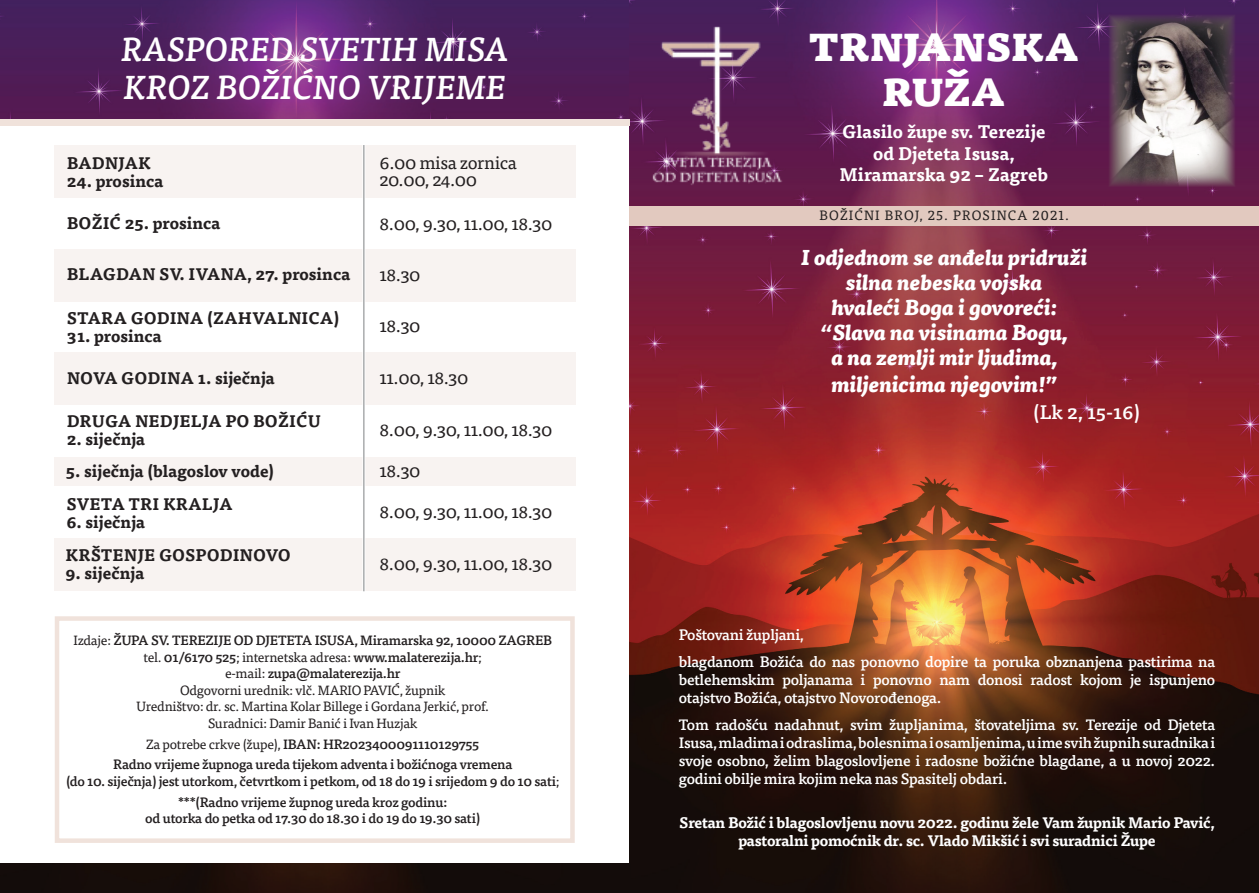
<style>
.page{position:relative;width:1259px;height:893px;background:#fff}
.page>*{position:absolute;margin:0;border:0;box-sizing:border-box;transform-origin:0 0}
.t1{font:900 37.5px/45px "Tisa Pro";color:#fff;text-align:center}
.t2{font:italic 500 33px/38px "Tisa Pro";color:#fff}
.t3{font:italic 800 21px/25.5px "Tisa Pro";color:#fff;text-align:center}
.t4{font:500 19.5px "Tisa Pro";color:#fff}
.t5{font:18px/16.5px "Tisa Pro";letter-spacing:-.02em;color:#231f20}
.t6{font:700 18px/21.6px "Tisa Pro";color:#fff;text-align:center}
.t7{font:700 16.5px/33px "Tisa Pro";color:#231f20}
.t8{font:500 15px/18px "Tisa Pro";letter-spacing:-.02em;color:#fff}
.t9{font:700 15px/18px "Tisa Pro";letter-spacing:-.02em;color:#fff;text-align:center}
.t10{font:13.5px/16.5px "Tisa Pro";letter-spacing:-.02em;color:#231f20;text-align:center}
.t11{font:500 13.5px/20.7px "Tisa Pro";letter-spacing:-.02em;color:#231f20;text-align:center}
.t12{font:13.5px "Tisa Pro";letter-spacing:.09em;color:#231f20}
.s1{font-weight:500}
.s2{font-weight:400}
</style>
<div class="page">
<img style="left:0;top:0;width:629px;height:120px">
<img style="left:629px;top:0;width:630px;height:893px">
<div style="left:629px;top:206px;width:630px;height:19px;background:#e2c9bf"></div>
<img style="left:1105px;top:12px;width:133px;height:178px">
<img style="left:644px;top:12px;width:150px;height:188px">
<div style="left:54px;top:538px;width:521px;height:53px;background:#f8f3f1"></div>
<div style="left:54px;top:457px;width:521px;height:29px;background:#f8f3f1"></div>
<div style="left:0;top:120px;width:629px;height:6px;background:#f0e2db"></div>
<div style="left:55px;top:616px;width:520px;height:227px;border:4px solid #f0e2db"></div>
<div style="left:54px;top:145px;width:521px;height:53px;background:#f8f3f1"></div>
<div style="left:54px;top:249px;width:521px;height:52px;background:#f8f3f1"></div>
<div style="left:54px;top:352px;width:521px;height:53px;background:#f8f3f1"></div>
<hr style="left:362px;top:144px;width:3px;height:447px;background:#fff">
<hr style="left:364px;top:145px;width:1px;height:446px;background:#808285">
<img style="left:0;top:864px;width:631px;height:29px">
<h2 class="t2" style="left:121px;top:29px;width:389px">RASPORED SVETIH MISA<br>KROZ BOŽIĆNO VRIJEME</h2>
<p class="t7" style="left:67px;top:145px;width:86px">BADNJAK</p>
<p class="t7" style="left:67px;top:163px;width:98px">24. prosinca</p>
<p class="t7" style="left:67px;top:206px;width:155px">BOŽIĆ 25. prosinca</p>
<p class="t7" style="left:67px;top:257px;width:285px">BLAGDAN SV. IVANA, 27. prosinca</p>
<p class="t7" style="left:67px;top:301px;width:274px">STARA GODINA (ZAHVALNICA)</p>
<p class="t7" style="left:67px;top:319px;width:97px">31. prosinca</p>
<p class="t7" style="left:67px;top:361px;width:209px">NOVA GODINA 1. siječnja</p>
<p class="t7" style="left:67px;top:403px;width:255px">DRUGA NEDJELJA PO BOŽIĆU</p>
<p class="t7" style="left:67px;top:421px;width:80px">2. siječnja</p>
<p class="t7" style="left:66px;top:454px;width:209px">5. siječnja (blagoslov vode)<br>SVETA TRI KRALJA</p>
<p class="t7" style="left:65px;top:505px;width:227px">6. siječnja<br>KRŠTENJE GOSPODINOVO</p>
<p class="t7" style="left:65px;top:556px;width:80px">9. siječnja</p>
<p class="t5" style="left:379px;top:154px;width:139px">6.00 misa zornica<br>20.00, 24.00</p>
<p class="t5" style="left:379px;top:214px;width:174px">8.00, 9.30, 11.00, 18.30</p>
<p class="t5" style="left:379px;top:265px;width:43px">18.30</p>
<p class="t5" style="left:379px;top:316px;width:43px">18.30</p>
<p class="t5" style="left:379px;top:369px;width:90px">11.00, 18.30</p>
<p class="t5" style="left:379px;top:420px;width:174px">8.00, 9.30, 11.00, 18.30</p>
<p class="t5" style="left:379px;top:461px;width:43px">18.30</p>
<p class="t5" style="left:379px;top:502px;width:174px">8.00, 9.30, 11.00, 18.30</p>
<p class="t5" style="left:379px;top:555px;width:174px">8.00, 9.30, 11.00, 18.30</p>
<p class="t10" style="left:74px;top:632px;width:480px">Izdaje: <span class="s1">ŽUPA SV. TEREZIJE OD DJETETA ISUSA, Miramarska 92, 10000 ZAGREB </span>tel. <span class="s1">01/6170 525</span>; internetska adresa: <span class="s1">www.malaterezija.hr</span>;<br>e-mail: <span class="s1">zupa@malaterezija.hr<br></span>Odgovorni urednik: vlč. MARIO PAVIĆ, župnik<br>Uredništvo: dr. sc. Martina Kolar Billege i Gordana Jerkić, prof.<br>Suradnici: Damir Banić i Ivan Huzjak</p>
<p class="t11" style="left:113px;top:733px;width:401px"><span class="s2">Za potrebe crkve (župe),</span> IBAN: HR2023400091110129755<br>Radno vrijeme župnoga ureda tijekom adventa i božićnoga vremena</p>
<p class="t11" style="left:66px;top:770px;width:495px">(do 10. siječnja) jest utorkom, četvrtkom i petkom, od 18 do 19 i srijedom 9 do 10 sati<span class="s2">; </span>***(Radno vrijeme župnog ureda kroz godinu:</p>
<p class="t11" style="left:145px;top:807px;width:336px">od utorka do petka od 17.30 do 18.30 i do 19 do 19.30 sati)</p>
<h1 class="t1" style="left:808px;top:22px;width:272px">TRNJANSKA<br>RUŽA</h1>
<p class="t6" style="left:839px;top:120px;width:210px">Glasilo župe sv. Terezije od Djeteta Isusa,<br>Miramarska 92 – Zagreb</p>
<p class="t12" style="left:819px;top:206px;width:251px">BOŽIĆNI BROJ, 25. PROSINCA 2021.</p>
<h3 class="t3" style="left:801px;top:243px;width:288px">I odjednom se anđelu pridruži silna nebeska vojska<br>hvaleći Boga i govoreći: “Slava na visinama Bogu,<br>a na zemlji mir ljudima, miljenicima njegovim!”</h3>
<h3 class="t4" style="left:1033px;top:397px;width:109px">(Lk 2, 15-16)</h3>
<p class="t8" style="left:679px;top:621px;width:538px;line-height:26.5px">Poštovani župljani,<br>blagdanom Božića do nas ponovno dopire ta poruka obznanjena pastirima na</p>
<p class="t8" style="left:679px;top:670px;width:538px">betlehemskim poljanama i ponovno nam donosi radost kojom je ispunjeno otajstvo Božića, otajstvo Novorođenoga.</p>
<p class="t8" style="left:679px;top:714px;width:538px;text-align:justify">Tom radošću nadahnut, svim župljanima, štovateljima sv. Terezije od Djeteta Isusa, mladima i odraslima, bolesnima i osamljenima, u ime svih župnih suradnika i svoje osobno, želim blagoslovljene i radosne božićne blagdane, a u novoj 2022. godini obilje mira kojim neka nas Spasitelj obdari.</p>
<p class="t9" style="left:679px;top:813px;width:537px">Sretan Božić i blagoslovljenu novu 2022. godinu žele Vam župnik Mario Pavić, pastoralni pomoćnik dr. sc. Vlado Mikšić i svi suradnici Župe</p>
</div>
